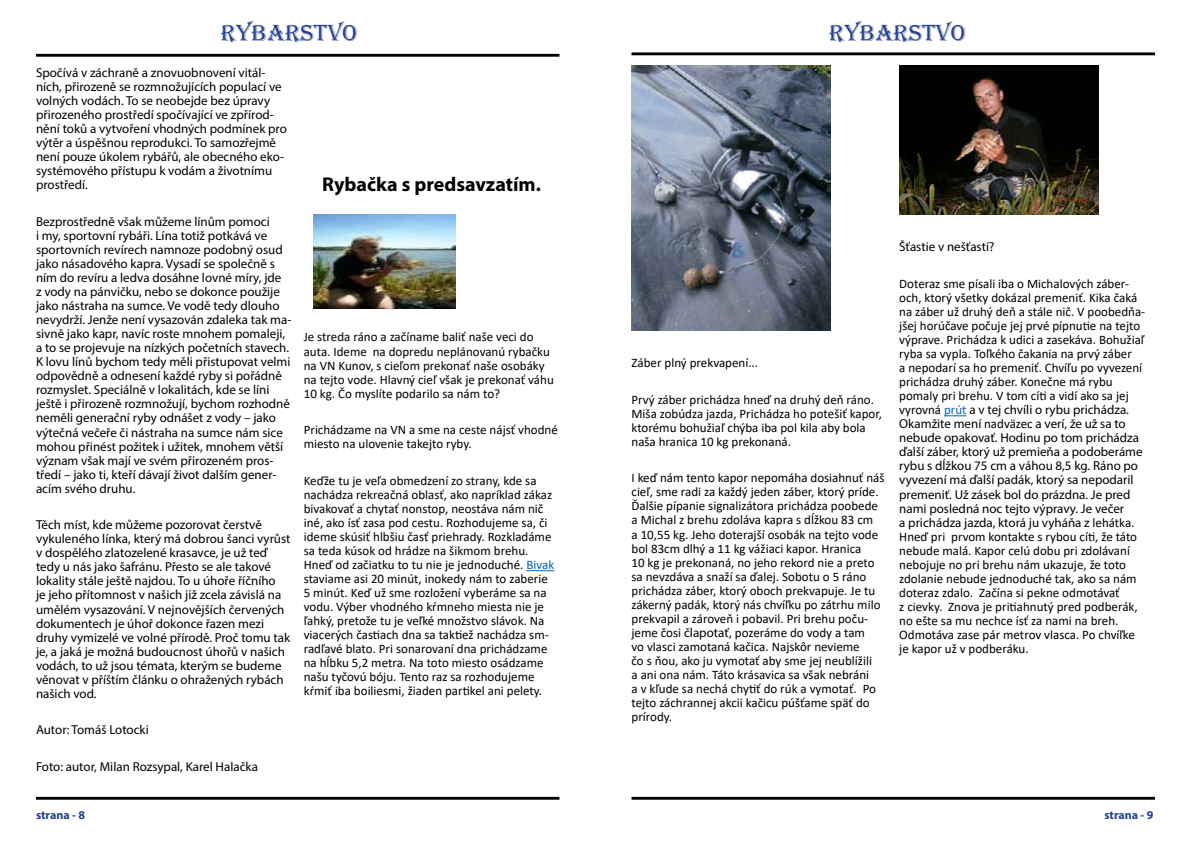
<style>
.page{position:relative;width:1191px;height:842px;background:#fff}
.page>*{position:absolute;margin:0;border:0;box-sizing:border-box;transform-origin:0 0}
.t1{font:24px "Algerian";color:#25408f}
.t2{font:700 20px "Myriad Pro";color:#000}
.t3{font:13px/14px "Calibri";color:#000}
.t4{font:13px/14px "Myriad Pro";color:#000}
.t5{font:700 12px "Myriad Pro";color:#25408f}
.s1{font-family:"Calibri"}
.s2{font-family:"Calibri";color:#0563c1}
.s3{color:#0563c1}
.s4{font-family:"Myriad Pro"}
</style>
<div class="page">
<hr style="left:36px;top:54px;width:523px;height:3px;background:#000">
<hr style="left:36px;top:797px;width:523px;height:3px;background:#000">
<hr style="left:631px;top:797px;width:524px;height:3px;background:#000">
<hr style="left:631px;top:52px;width:524px;height:3px;background:#000">
<svg style="left:526px;top:570px;width:28px;height:1px"></svg>
<img style="left:314px;top:214px;width:141px;height:94px">
<img style="left:631px;top:65px;width:199px;height:265px">
<svg style="left:944px;top:415px;width:22px;height:1px"></svg>
<img style="left:899px;top:65px;width:199px;height:150px">
<h1 class="t1" style="left:221px;top:20px;width:138px">RYBARSTVO</h1>
<h1 class="t1" style="left:829px;top:20px;width:138px">RYBARSTVO</h1>
<p class="t4" style="left:36px;top:66px;width:252px">Spočívá v záchraně a znovuobnovení vitál&shy;ních, přirozeně se rozmnožujících populací ve volných vodách. To se neobejde bez úpravy přirozeného prostředí spočívající ve zpřírod&shy;nění toků a vytvoření vhodných podmínek pro výtěr a úspěšnou reprodukci. To samozřejmě není pouze úkolem rybářů, ale obecného eko&shy;systémového přístupu k vodám a životnímu prostředí.</p>
<p class="t4" style="left:36px;top:214px;width:257px">Bezprostředně však můžeme línům pomoci<br>i my, sportovní rybáři. Lína totiž potkává ve sportovních revírech namnoze podobný osud jako násadového kapra. Vysadí se společně s ním do revíru a ledva dosáhne lovné míry, jde<br>z vody na pánvičku, nebo se dokonce použije jako nástraha na sumce. Ve vodě tedy dlouho nevydrží. Jenže není vysazován zdaleka tak ma&shy;sivně jako kapr, navíc roste mnohem pomaleji, a to se projevuje na nízkých početních stavech.<br>K lovu línů bychom tedy měli přistupovat velmi odpovědně a odnesení každé ryby si pořádně rozmyslet. Speciálně v lokalitách, kde se líni ještě i přirozeně rozmnožují, bychom rozhodně neměli generační ryby odnášet z vody – jako výtečná večeře či nástraha na sumce nám sice mohou přinést požitek i užitek, mnohem větší význam však mají ve svém přirozeném pros&shy;tředí – jako ti, kteří dávají život dalším gener&shy;acím svého druhu.</p>
<p class="t4" style="left:36px;top:518px;width:256px">Těch míst, kde můžeme pozorovat čerstvě vykuleného línka, který má dobrou šanci vyrůst v dospělého zlatozelené krasavce, je už teď tedy u nás jako šafránu. Přesto se ale takové lokality stále ještě najdou. To u úhoře říčního<br>je jeho přítomnost v našich již zcela závislá na umělém vysazování. V nejnovějších červených dokumentech je úhoř dokonce řazen mezi druhy vymizelé ve volné přírodě. Proč tomu tak je, a jaká je možná budoucnost úhořů v našich vodách, to už jsou témata, kterým se budeme věnovat v příštím článku o ohražených rybách našich vod.</p>
<p class="t4" style="left:36px;top:723px;width:114px">Autor: Tomáš Lotocki</p>
<p class="t4" style="left:36px;top:759px;width:224px">Foto: autor, Milan Rozsypal, Karel Halačka</p>
<h2 class="t2" style="left:322px;top:171px;width:220px">Rybačka s predsavzatím.</h2>
<p class="t4" style="left:899px;top:240px;width:97px">Šťastie v nešťastí?</p>
<p class="t3" style="left:899px;top:276px;width:247px">Doteraz sme písali iba o Michalových záber&shy;och, ktorý všetky dokázal premeniť. Kika čaká na záber už druhý deň a stále nič. V poobedňa&shy;jšej horúčave počuje jej prvé pípnutie na tejto výprave. Prichádza k udici a zasekáva. Bohužiaľ ryba sa vypla. Toľkého čakania na prvý záber<br>a nepodarí sa ho premeniť. Chvíľu po vyvezení prichádza druhý záber. Konečne má rybu pomaly pri brehu. V tom cíti a vidí ako sa jej</p>
<p class="t4" style="left:899px;top:403px;width:245px"><span class="s1">vyrovná</span> <span class="s2">prút</span> a v tej chvíli o rybu prichádza.<br>Okamžite mení <span class="s1">nadväzec</span> a verí, že už sa to nebude opakovať. Hodinu po tom prichádza ďalší záber, ktorý už premieňa a podoberáme rybu s dĺžkou 75 cm a váhou 8,5 kg. Ráno po vyvezení má ďalší padák, ktorý sa nepodaril premeniť. Už zásek bol do prázdna. Je pred nami posledná noc tejto výpravy. Je večer<br>a prichádza jazda, ktorá ju vyháňa z <span class="s1">lehátka.</span></p>
<p class="t3" style="left:899px;top:529px;width:240px">Hneď pri prvom kontakte s rybou cíti, že táto nebude malá. Kapor celú dobu pri zdolávaní nebojuje no pri brehu nám ukazuje, že toto zdolanie nebude jednoduché tak, ako sa nám doteraz zdalo. Začína si pekne odmotávať<br>z cievky. Znova je pritiahnutý pred podberák, no ešte sa mu nechce ísť za nami na breh.<br>Odmotáva zase pár metrov vlasca. Po chvíľke je kapor už v podberáku.</p>
<p class="t3" style="left:304px;top:330px;width:252px">Je streda ráno a začíname baliť naše veci do auta. Ideme na dopredu neplánovanú rybačku na VN Kunov, s cieľom prekonať naše osobáky na tejto vode. Hlavný cieľ však je prekonať váhu 10 kg. Čo myslíte podarilo sa nám to?</p>
<p class="t3" style="left:304px;top:423px;width:256px">Prichádzame na VN a sme na ceste nájsť vhodné miesto na ulovenie takejto ryby.</p>
<p class="t3" style="left:304px;top:473px;width:252px">Keďže tu je veľa obmedzení zo strany, kde sa nachádza rekreačná oblasť, ako napríklad zákaz bivakovať a chytať nonstop, neostáva nám nič iné, ako ísť zasa pod cestu. Rozhodujeme sa, či ideme skúsiť hlbšiu časť priehrady. Rozkladáme sa teda kúsok od hrádze na šikmom brehu.<br>Hneď od začiatku to tu nie je jednoduché. <span class="s3">Bivak </span>staviame asi 20 minút, inokedy nám to zaberie 5 minút. Keď už sme rozložení vyberáme sa na vodu. Výber vhodného kŕmneho miesta nie je ľahký, pretože tu je veľké množstvo slávok. Na viacerých častiach dna sa taktiež nachádza sm&shy;radľavé blato. Pri sonarovaní dna prichádzame na hĺbku 5,2 metra. Na toto miesto osádzame našu tyčovú bóju. Tento raz sa rozhodujeme kŕmiť iba boiliesmi, žiaden partikel ani pelety.</p>
<p class="t3" style="left:631px;top:355px;width:128px">Záber plný prekvapení...</p>
<p class="t3" style="left:631px;top:392px;width:252px">Prvý záber prichádza hneď na druhý deň ráno.<br>Miša zobúdza jazda, Prichádza ho potešiť kapor, ktorému bohužiaľ chýba iba pol kila aby bola naša hranica 10 kg prekonaná.</p>
<p class="t3" style="left:631px;top:471px;width:254px">I keď nám tento kapor nepomáha dosiahnuť náš cieľ, sme radi za každý jeden záber, ktorý príde.<br>Ďalšie pípanie signalizátora prichádza poobede a Michal z brehu zdoláva kapra s dĺžkou 83 cm<br>a 10,55 kg. Jeho doterajší osobák na tejto vode bol 83cm dlhý a 11 kg vážiaci kapor. Hranica<br>10 kg je prekonaná, no jeho rekord nie a preto sa nevzdáva a snaží sa ďalej. Sobotu o 5 ráno prichádza záber, ktorý oboch prekvapuje. Je tu zákerný padák, ktorý nás chvíľku po zátrhu milo prekvapil a zároveň i pobavil. Pri brehu poču&shy;jeme čosi <span class="s4">člapotať</span>, pozeráme do vody a tam<br>vo vlasci zamotaná kačica. Najskôr nevieme<br>čo s ňou, ako ju vymotať aby sme jej neublížili<br>a ani ona nám. Táto krásavica sa však nebráni<br>a v kľude sa nechá chytiť do rúk a vymotať. Po tejto záchrannej akcii kačicu púšťame späť do prírody.</p>
<p class="t5" style="left:36px;top:807px;width:51px">strana - 8</p>
<p class="t5" style="left:1104px;top:807px;width:51px">strana - 9</p>
</div>
